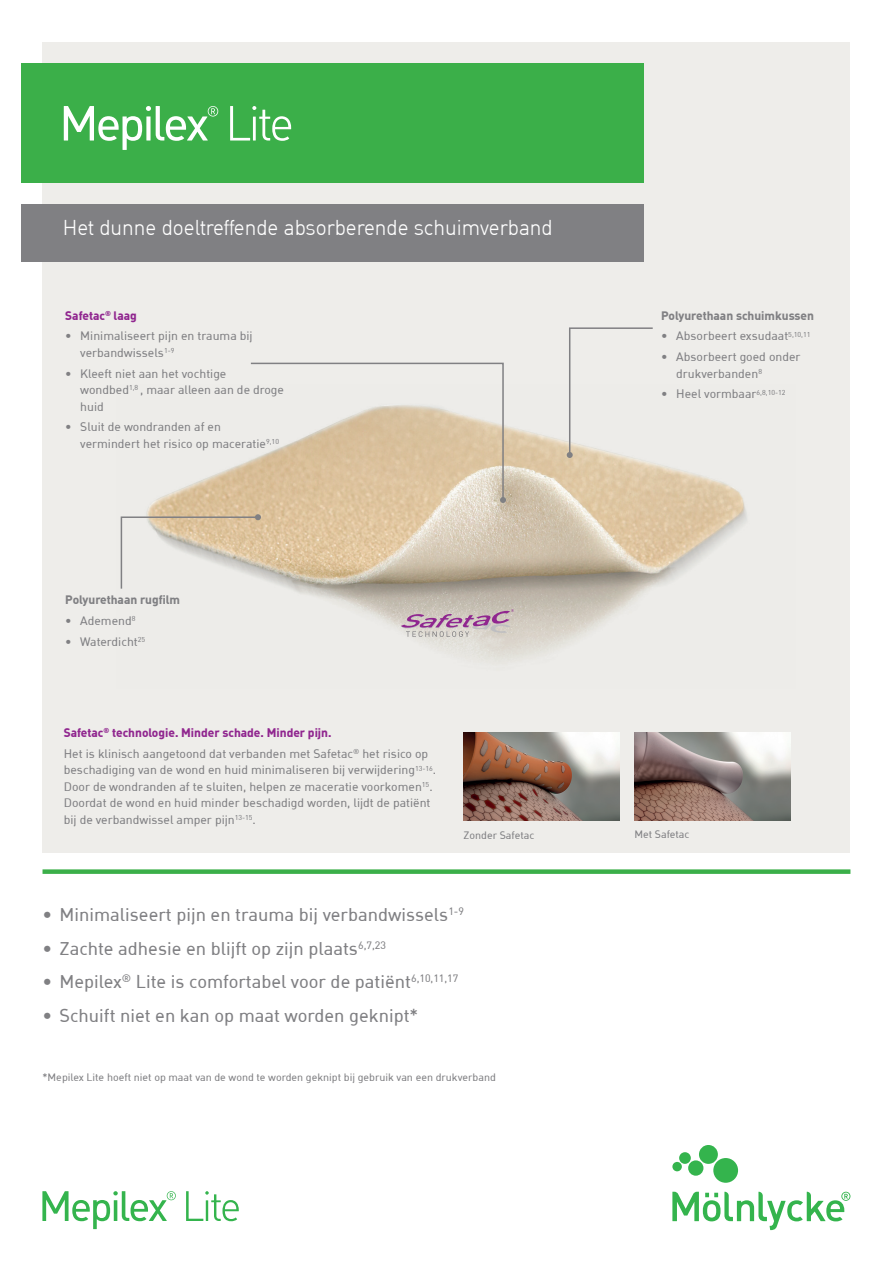
<style>
.page{position:relative;width:893px;height:1263px;background:#fff}
.page>*{position:absolute;margin:0;border:0;box-sizing:border-box;transform-origin:0 0}
.t1{font:300 21px "Molnlycke Din";color:#fff}
.t2{font:18px "Molnlycke Din";color:#808083}
.t3{font:12px/16.5px "Molnlycke Din";color:#808083}
.t4{font:700 12px "Molnlycke Din";color:#90268f}
.t5{font:700 12px "Molnlycke Din";color:#808083}
.t6{font:10.5px "Molnlycke Din";color:#808083}
</style>
<div class="page">
<svg style="left:672px;top:1145px;width:178px;height:85px"></svg>
<div style="left:43px;top:43px;width:807px;height:810px;background:#eeedea"></div>
<div style="left:43px;top:869px;width:807px;height:5px;background:#3baf49"></div>
<div style="left:21px;top:64px;width:623px;height:119px;background:#3baf49"></div>
<svg style="left:230px;top:106px;width:61px;height:35px"></svg>
<svg style="left:64px;top:106px;width:154px;height:44px"></svg>
<div style="left:21px;top:204px;width:623px;height:57px;background:#808083"></div>
<img style="left:146px;top:426px;width:601px;height:236px">
<svg style="left:401px;top:609px;width:113px;height:28px;background:#c5afba"></svg>
<svg style="left:120px;top:514px;width:141px;height:76px"></svg>
<svg style="left:567px;top:327px;width:87px;height:131px"></svg>
<svg style="left:249px;top:362px;width:257px;height:141px"></svg>
<img style="left:463px;top:733px;width:156px;height:87px">
<img style="left:634px;top:733px;width:156px;height:87px">
<svg style="left:186px;top:1191px;width:53px;height:30px"></svg>
<svg style="left:42px;top:1191px;width:134px;height:38px"></svg>
<p class="t1" style="left:63px;top:216px;width:491px">Het dunne doeltreffende absorberende schuimverband</p>
<p class="t4" style="left:65px;top:308px;width:73px">Safetac<sup>®</sup> laag</p>
<p class="t5" style="left:661px;top:308px;width:154px">Polyurethaan schuimkussen</p>
<p class="t3" style="left:80px;top:328px;width:174px;text-indent:-15px">• Minimaliseert pijn en trauma bij verbandwissels<sup>1-9</sup></p>
<p class="t3" style="left:80px;top:365px;width:205px;text-indent:-15px">• Kleeft niet aan het vochtige wondbed<sup>1,8</sup> , maar alleen aan de droge huid</p>
<p class="t3" style="left:80px;top:419px;width:200px;text-indent:-15px">• Sluit de wondranden af en vermindert het risico op maceratie<sup>9,10</sup></p>
<p class="t3" style="left:661px;top:328px;width:151px">• Absorbeert exsudaat<sup>5,10,11</sup></p>
<p class="t3" style="left:676px;top:349px;width:126px;text-indent:-15px">• Absorbeert goed onder drukverbanden<sup>8</sup></p>
<p class="t3" style="left:661px;top:386px;width:126px">• Heel vormbaar<sup>6,8,10-12</sup></p>
<p class="t5" style="left:65px;top:592px;width:116px">Polyurethaan rugfilm</p>
<p class="t3" style="left:65px;top:612px;width:72px">• Ademend<sup>8</sup></p>
<p class="t3" style="left:65px;top:633px;width:81px">• Waterdicht<sup>25</sup></p>
<h6 class="t4" style="left:64px;top:725px;width:269px">Safetac<sup>®</sup> technologie. Minder schade. Minder pijn.</h6>
<p class="t3" style="left:64px;top:745px;width:374px">Het is klinisch aangetoond dat verbanden met Safetac<sup>®</sup> het risico op beschadiging van de wond en huid minimaliseren bij verwijdering<sup>13-16</sup>.<br>Door de wondranden af te sluiten, helpen ze maceratie voorkomen<sup>15</sup>.<br>Doordat de wond en huid minder beschadigd worden, lijdt de patiënt bij de verbandwissel amper pijn<sup>13-15</sup>.</p>
<p class="t6" style="left:463px;top:829px;width:72px">Zonder Safetac</p>
<p class="t6" style="left:634px;top:828px;width:57px">Met Safetac</p>
<p class="t2" style="left:43px;top:904px;width:423px">• Minimaliseert pijn en trauma bij verbandwissels<sup>1-9</sup></p>
<p class="t2" style="left:43px;top:937px;width:345px">• Zachte adhesie en blijft op zijn plaats<sup>6,7,23</sup></p>
<p class="t2" style="left:43px;top:971px;width:417px">• Mepilex<sup>®</sup> Lite is comfortabel voor de patiënt<sup>6,10,11,17</sup></p>
<p class="t2" style="left:43px;top:1005px;width:377px">• Schuift niet en kan op maat worden geknipt*</p>
<p class="t6" style="left:43px;top:1071px;width:455px">*Mepilex Lite hoeft niet op maat van de wond te worden geknipt bij gebruik van een drukverband</p>
</div>
